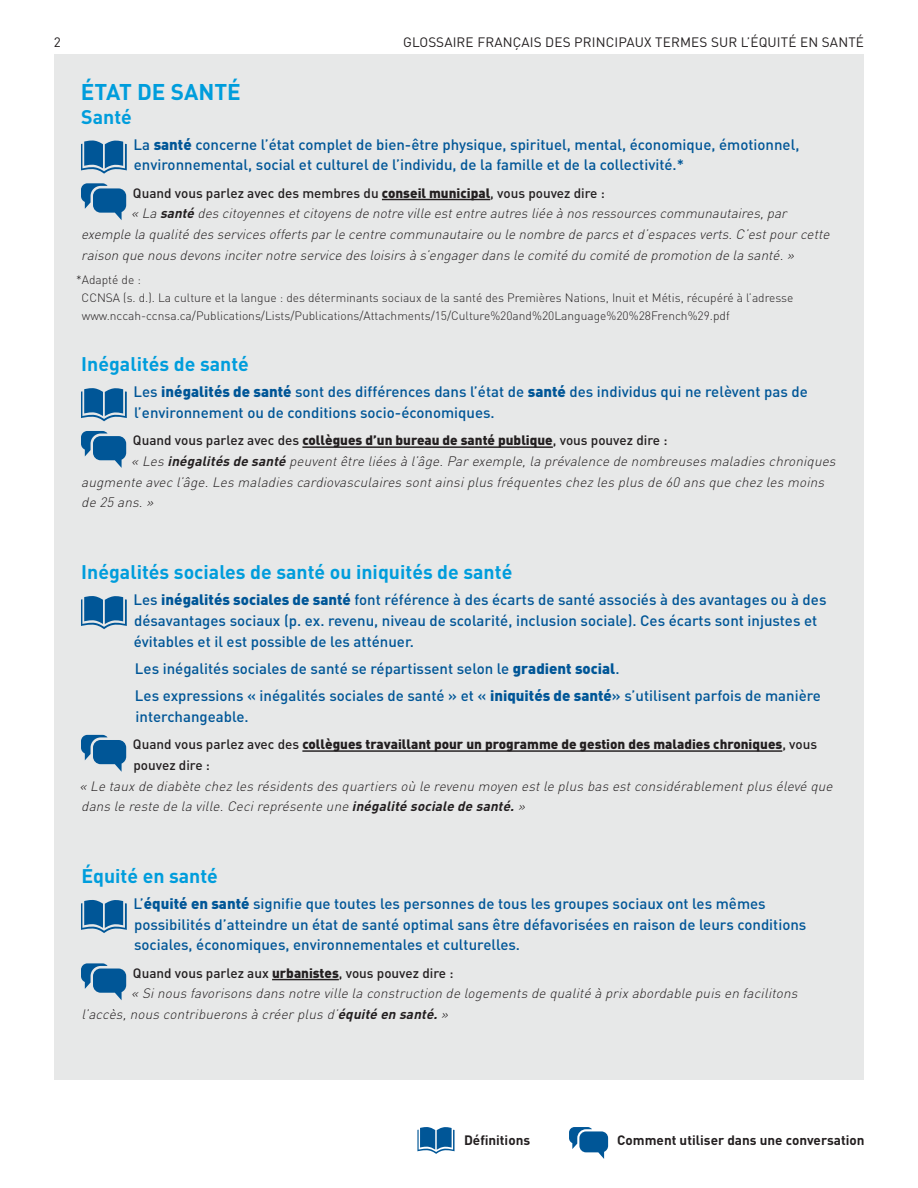
<style>
.page{position:relative;width:918px;height:1188px;background:#fff}
.page>*{position:absolute;margin:0;border:0;box-sizing:border-box;transform-origin:0 0}
.t1{font:700 22.5px "DIN";color:#009ddc}
.t2{font:700 19.5px "DIN";color:#009ddc}
.t3{font:500 15px/20.7px "DIN";color:#005697}
.t4{font:italic 300 13.5px/20.7px "DIN";color:#231f20}
.t5{font:500 13.5px "DIN";color:#231f20}
.t6{font:900 13.5px/20.7px "DIN";color:#231f20}
.t7{font:13.5px "DIN";letter-spacing:.01em;color:#231f20}
.t8{font:700 13.5px "DIN";color:#231f20}
.t9{font:300 12px/17.9px "DIN";color:#231f20}
.s1{font-weight:900}
.s2{font-weight:700}
.s3{font-weight:500}
</style>
<div class="page">
<div style="left:54px;top:54px;width:810px;height:1026px;background:#e7e8e8"></div>
<hr style="left:382px;top:199px;width:108px;height:1px;background:#231f20">
<hr style="left:302px;top:446px;width:251px;height:2px;background:#231f20">
<hr style="left:302px;top:750px;width:480px;height:2px;background:#231f20">
<hr style="left:272px;top:979px;width:67px;height:1px;background:#231f20">
<svg style="left:81px;top:140px;width:46px;height:34px"></svg>
<svg style="left:81px;top:183px;width:45px;height:37px"></svg>
<svg style="left:81px;top:388px;width:46px;height:33px"></svg>
<svg style="left:81px;top:431px;width:45px;height:37px"></svg>
<svg style="left:81px;top:596px;width:46px;height:33px"></svg>
<svg style="left:81px;top:735px;width:45px;height:37px"></svg>
<svg style="left:81px;top:900px;width:46px;height:33px"></svg>
<svg style="left:81px;top:963px;width:45px;height:37px"></svg>
<svg style="left:417px;top:1127px;width:38px;height:27px"></svg>
<svg style="left:569px;top:1127px;width:39px;height:32px"></svg>
<p class="t7" style="left:54px;top:33px;width:9px">2</p>
<p class="t7" style="left:403px;top:33px;width:462px">GLOSSAIRE FRANÇAIS DES PRINCIPAUX TERMES SUR L’ÉQUITÉ EN SANTÉ</p>
<h1 class="t1" style="left:81px;top:77px;width:161px">ÉTAT DE SANTÉ</h1>
<h2 class="t2" style="left:81px;top:104px;width:52px">Santé</h2>
<p class="t3" style="left:134px;top:133px;width:667px">La <span class="s1">santé</span> concerne l’état complet de bien-être physique, spirituel, mental, économique, émotionnel, environnemental, social et culturel de l’individu, de la famille et de la collectivité.*</p>
<p class="t5" style="left:133px;top:184px;width:473px">Quand vous parlez avec des membres du <span class="s1">conseil municipal</span>, vous pouvez dire :</p>
<p class="t4" style="left:131px;top:203px;width:660px">« La <span class="s2">santé</span> des citoyennes etcitoyens de notre ville estentre autres liée à nos ressources communautaires,par</p>
<p class="t4" style="left:81px;top:224px;width:753px">exemple la qualité des services offerts parle centre communautaire ou le nombre de parcs etd’espaces verts.C’estpourcette</p>
<p class="t4" style="left:81px;top:244px;width:717px">raison que nous devons inciternotre service des loisirs à s’engagerdans le comité du comité de promotion de la santé.»</p>
<p class="t9" style="left:82px;top:271px;width:713px;text-indent:-5px">*Adapté de :<br>CCNSA (s. d.). La culture et la langue : des déterminants sociaux de la santé des Premières Nations, Inuit et Métis, récupéré à l’adresse www.nccah-ccnsa.ca/Publications/Lists/Publications/Attachments/15/Culture%20and%20Language%20%28French%29.pdf</p>
<h2 class="t2" style="left:81px;top:352px;width:169px">Inégalités de santé</h2>
<p class="t3" style="left:134px;top:381px;width:676px">Les <span class="s1">inégalités de santé</span> sont des différences dans l’état de <span class="s1">santé</span> des individus qui ne relèvent pas de l’environnement ou de conditions socio-économiques.</p>
<p class="t5" style="left:133px;top:432px;width:536px">Quand vous parlez avec des <span class="s1">collègues d’un bureau de santé publique</span>, vous pouvez dire :</p>
<p class="t4" style="left:131px;top:451px;width:709px">« Les <span class="s2">inégalités de santé</span> peuventêtre liées à l’âge.Parexemple,la prévalence de nombreuses maladies chroniques</p>
<p class="t4" style="left:81px;top:471px;width:748px">augmente avec l’âge.Les maladies cardiovasculaires sontainsiplus fréquentes chez les plus de 60 ans que chez les moins</p>
<p class="t4" style="left:81px;top:492px;width:77px">de 25 ans.»</p>
<h2 class="t2" style="left:81px;top:559px;width:433px">Inégalités sociales de santé ou iniquités de santé</h2>
<p class="t3" style="left:134px;top:589px;width:694px">Les <span class="s1">inégalités sociales de santé</span> font référence à des écarts de santé associés à des avantages ou à des désavantages sociaux (p. ex. revenu, niveau de scolarité, inclusion sociale). Ces écarts sont injustes et évitables et il est possible de les atténuer.</p>
<p class="t3" style="left:81px;top:658px;width:33px">L</p>
<p class="t3" style="left:144px;top:658px;width:478px">es inégalités sociales de santé se répartissent selon le <span class="s1">gradient social</span>.</p>
<p class="t3" style="left:81px;top:685px;width:22px">L</p>
<p class="t3" style="left:136px;top:685px;width:687px;text-indent:8px">es expressions « inégalités sociales de santé » et « <span class="s1">iniquités de santé</span>» s’utilisent parfois de manière interchangeable.</p>
<p class="t6" style="left:133px;top:733px;width:686px"><span class="s3">Quand vous parlez avec des</span> collègues travaillant pour un programme de gestion des maladies chroniques<span class="s3">, vous pouvez dire :</span></p>
<p class="t4" style="left:79px;top:775px;width:758px">« Le taux de diabète chez les résidents des quartiers où le revenu moyen estle plus bas estconsidérablementplus élevé que dans le reste de la ville.Cecireprésente une <span class="s2">inégalité sociale de santé.</span>»</p>
<h2 class="t2" style="left:81px;top:863px;width:138px">Équité en santé</h2>
<p class="t3" style="left:134px;top:893px;width:674px">L’<span class="s1">équité en santé</span> signifie que toutes les personnes de tous les groupes sociaux ont les mêmes possibilités d’atteindre un état de santé optimal sans être défavorisées en raison de leurs conditions sociales, économiques, environnementales et culturelles.</p>
<p class="t5" style="left:133px;top:964px;width:322px">Quand vous parlez aux <span class="s1">urbanistes</span>, vous pouvez dire :</p>
<p class="t4" style="left:131px;top:983px;width:671px">« Sinous favorisons dans notre ville la construction de logements de qualité à prix abordable puis en facilitons</p>
<p class="t4" style="left:82px;top:1004px;width:371px">l’accès,nous contribuerons à créerplus d’<span class="s2">équité en santé.</span>»</p>
<p class="t8" style="left:464px;top:1131px;width:68px">Définitions</p>
<p class="t8" style="left:617px;top:1131px;width:249px">Comment utiliser dans une conversation</p>
</div>
